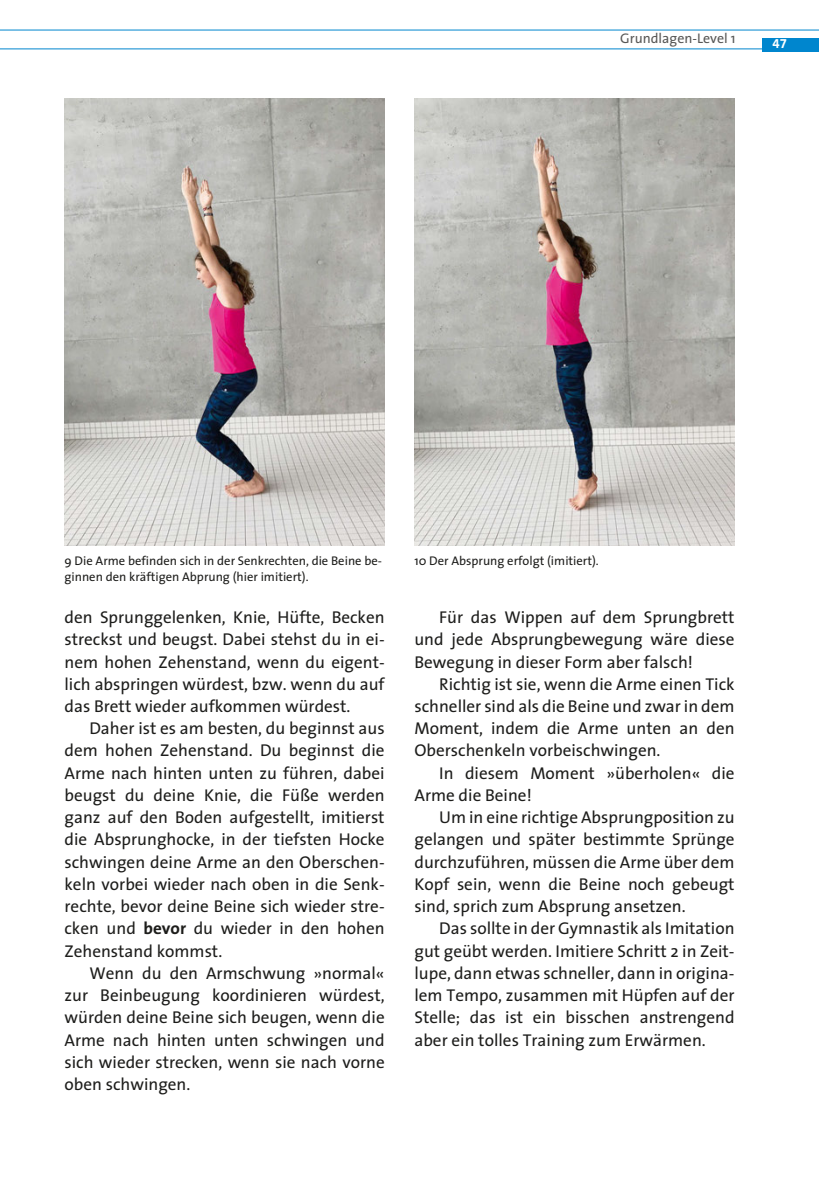
<style>
.page{position:relative;width:819px;height:1201px;background:#fff}
.page>*{position:absolute;margin:0;border:0;box-sizing:border-box;transform-origin:0 0}
.t1{font:17.15px/22.2px "The Sans FSH";color:#1d1d1b;text-align:justify}
.t2{font:14px "The Sans FSH";color:#575756}
.t3{font:13.12px "The Sans FSH Bold Expert";color:#fff}
.t4{font:12.6px/15.2px "The Sans FSH";color:#1d1d1b}
.s1{font-weight:700}
</style>
<div class="page">
<hr style="left:0;top:30px;width:819px;height:1px;background:#0086ce">
<hr style="left:0;top:49px;width:819px;height:1px;background:#0086ce">
<div style="left:762px;top:38px;width:57px;height:14px;background:#0086ce"></div>
<img style="left:64px;top:98px;width:320px;height:448px">
<img style="left:414px;top:98px;width:320px;height:448px">
<p class="t2" style="left:620px;top:27px;width:117px">Grundlagen-Level 1</p>
<p class="t3" style="left:772px;top:33px;width:16px">47</p>
<p class="t4" style="left:64px;top:553px;width:319px">9 Die Arme befinden sich in der Senkrechten, die Beine be&shy;ginnen den kräftigen Abprung (hier imitiert).</p>
<p class="t4" style="left:414px;top:553px;width:186px">10 Der Absprung erfolgt (imitiert).</p>
<p class="t1" style="left:64px;top:605px;width:321px">den Sprunggelenken, Knie, Hüfte, Becken streckst und beugst. Dabei stehst du in ei&shy;nem hohen Zehenstand, wenn du eigent&shy;lich abspringen würdest, bzw. wenn du auf das Brett wieder aufkommen würdest.</p>
<p class="t1" style="left:64px;top:716px;width:322px;text-indent:25px">Daher ist es am besten, du beginnst aus dem hohen Zehenstand. Du beginnst die Arme nach hinten unten zu führen, dabei beugst du deine Knie, die Füße werden ganz auf den Boden aufgestellt, imitierst die Absprunghocke, in der tiefsten Hocke schwingen deine Arme an den Oberschen&shy;keln vorbei wieder nach oben in die Senk&shy;rechte, bevor deine Beine sich wieder stre&shy;cken und <span class="s1">bevor</span> du wieder in den hohen Zehenstand kommst.</p>
<p class="t1" style="left:64px;top:961px;width:322px;text-indent:25px">Wenn du den Armschwung »normal« zur Beinbeugung koordinieren würdest, würden deine Beine sich beugen, wenn die Arme nach hinten unten schwingen und sich wieder strecken, wenn sie nach vorne oben schwingen.</p>
<p class="t1" style="left:414px;top:605px;width:321px;text-indent:25px">Für das Wippen auf dem Sprungbrett und jede Absprungbewegung wäre diese Bewegung in dieser Form aber falsch!</p>
<p class="t1" style="left:414px;top:672px;width:322px;text-indent:25px">Richtig ist sie, wenn die Arme einen Tick schneller sind als die Beine und zwar in dem Moment, indem die Arme unten an den Oberschenkeln vorbeischwingen.</p>
<p class="t1" style="left:414px;top:761px;width:321px;text-indent:25px">In diesem Moment »überholen« die<br>Arme die Beine!</p>
<p class="t1" style="left:414px;top:805px;width:321px;text-indent:25px">Um in eine richtige Absprungposition zu gelangen und später bestimmte Sprünge durchzuführen, müssen die Arme über dem Kopf sein, wenn die Beine noch gebeugt sind, sprich zum Absprung ansetzen.</p>
<p class="t1" style="left:414px;top:917px;width:321px;text-indent:25px">Das sollte in der Gymnastik als Imitation gut geübt werden. Imitiere Schritt 2 in Zeit&shy;lupe, dann etwas schneller, dann in origina&shy;lem Tempo, zusammen mit Hüpfen auf der Stelle; das ist ein bisschen anstrengend aber ein tolles Training zum Erwärmen.</p>
</div>
